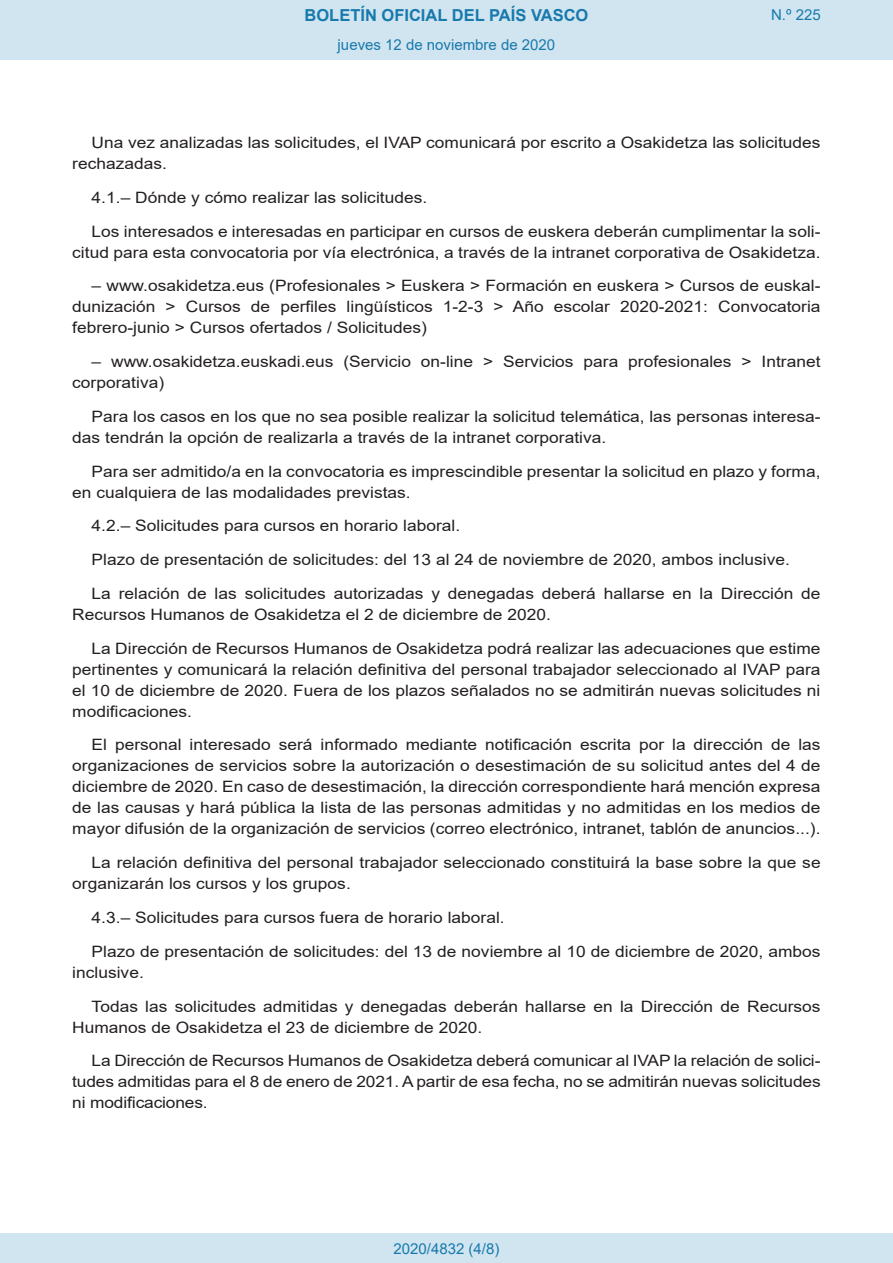
<style>
.page{position:relative;width:893px;height:1263px;background:#fff}
.page>*{position:absolute;margin:0;border:0;box-sizing:border-box;transform-origin:0 0}
.t1{font:700 16.5px "Arial";color:#1879ad}
.BOPVDetalle{font:15.6px/21px "Arial";color:#231f20;scale:1.11 1}
.Paginacion_Centro{font:15px "Arial";color:#1879ad}
</style>
<div class="page">
<div style="left:0;top:0;width:893px;height:60px;background:#d0e5f0"></div>
<div style="left:0;top:1233px;width:893px;height:30px;background:#d0e5f0"></div>
<p class="t1" style="left:305px;top:3px;width:285px">BOLETÍN OFICIAL DEL PAÍS VASCO</p>
<p class="Paginacion_Centro" style="left:338px;top:35px;width:219px">jueves 12 de noviembre de 2020</p>
<p class="Paginacion_Centro" style="left:771px;top:5px;width:51px">N.º 225</p>
<p class="BOPVDetalle" style="left:72px;top:132px;width:676px;text-indent:19px">Una vez analizadas las solicitudes, el IVAP comunicará por escrito a Osakidetza las solicitudes rechazadas.</p>
<p class="BOPVDetalle" style="left:92px;top:187px;width:304px">4.1.– Dónde y cómo realizar las solicitudes.</p>
<p class="BOPVDetalle" style="left:72px;top:221px;width:676px;text-align:right">Los interesados e interesadas en participar en cursos de euskera deberán cumplimentar la soli&shy;citud para esta convocatoria por vía electrónica, a través de la intranet corporativa de Osakidetza.</p>
<p class="BOPVDetalle" style="left:72px;top:275px;width:676px;text-align:justify;text-indent:19px">– www.osakidetza.eus (Profesionales &gt; Euskera &gt; Formación en euskera &gt; Cursos de euskal&shy;dunización &gt; Cursos de perfiles lingüísticos 1-2-3 &gt; Año escolar 2020-2021: Convocatoria febrero-junio &gt; Cursos ofertados / Solicitudes)</p>
<p class="BOPVDetalle" style="left:72px;top:351px;width:676px;text-indent:19px">– www.osakidetza.euskadi.eus (Servicio on-line &gt; Servicios para profesionales &gt; Intranet corporativa)</p>
<p class="BOPVDetalle" style="left:72px;top:406px;width:676px;text-indent:19px">Para los casos en los que no sea posible realizar la solicitud telemática, las personas interesa&shy;das tendrán la opción de realizarla a través de la intranet corporativa.</p>
<p class="BOPVDetalle" style="left:72px;top:461px;width:675px;text-indent:19px">Para ser admitido/a en la convocatoria es imprescindible presentar la solicitud en plazo y forma, en cualquiera de las modalidades previstas.</p>
<p class="BOPVDetalle" style="left:92px;top:515px;width:334px">4.2.– Solicitudes para cursos en horario laboral.</p>
<p class="BOPVDetalle" style="left:92px;top:549px;width:631px">Plazo de presentación de solicitudes: del 13 al 24 de noviembre de 2020, ambos inclusive.</p>
<p class="BOPVDetalle" style="left:72px;top:583px;width:676px;text-indent:19px">La relación de las solicitudes autorizadas y denegadas deberá hallarse en la Dirección de<br>Recursos Humanos de Osakidetza el 2 de diciembre de 2020.</p>
<p class="BOPVDetalle" style="left:72px;top:638px;width:676px;text-align:justify;text-indent:19px">La Dirección de Recursos Humanos de Osakidetza podrá realizar las adecuaciones que estime pertinentes y comunicará la relación definitiva del personal trabajador seleccionado al IVAP para el 10 de diciembre de 2020. Fuera de los plazos señalados no se admitirán nuevas solicitudes ni modificaciones.</p>
<p class="BOPVDetalle" style="left:72px;top:734px;width:676px;text-align:justify;text-indent:19px">El personal interesado será informado mediante notificación escrita por la dirección de las organizaciones de servicios sobre la autorización o desestimación de su solicitud antes del 4 de diciembre de 2020. En caso de desestimación, la dirección correspondiente hará mención expresa de las causas y hará pública la lista de las personas admitidas y no admitidas en los medios de mayor difusión de la organización de servicios (correo electrónico, intranet, tablón de anuncios...).</p>
<p class="BOPVDetalle" style="left:72px;top:852px;width:676px;text-indent:19px">La relación definitiva del personal trabajador seleccionado constituirá la base sobre la que se organizarán los cursos y los grupos.</p>
<p class="BOPVDetalle" style="left:92px;top:907px;width:374px">4.3.– Solicitudes para cursos fuera de horario laboral.</p>
<p class="BOPVDetalle" style="left:72px;top:941px;width:676px;text-indent:19px">Plazo de presentación de solicitudes: del 13 de noviembre al 10 de diciembre de 2020, ambos inclusive.</p>
<p class="BOPVDetalle" style="left:72px;top:995px;width:676px;text-indent:19px">Todas las solicitudes admitidas y denegadas deberán hallarse en la Dirección de Recursos<br>Humanos de Osakidetza el 23 de diciembre de 2020.</p>
<p class="BOPVDetalle" style="left:72px;top:1050px;width:676px;text-align:justify;text-indent:19px">La Dirección de Recursos Humanos de Osakidetza deberá comunicar al IVAP la relación de solici&shy;tudes admitidas para el 8 de enero de 2021. A partir de esa fecha, no se admitirán nuevas solicitudes ni modificaciones.</p>
<p class="Paginacion_Centro" style="left:393px;top:1238px;width:107px">2020/4832 (4/8)</p>
</div>
